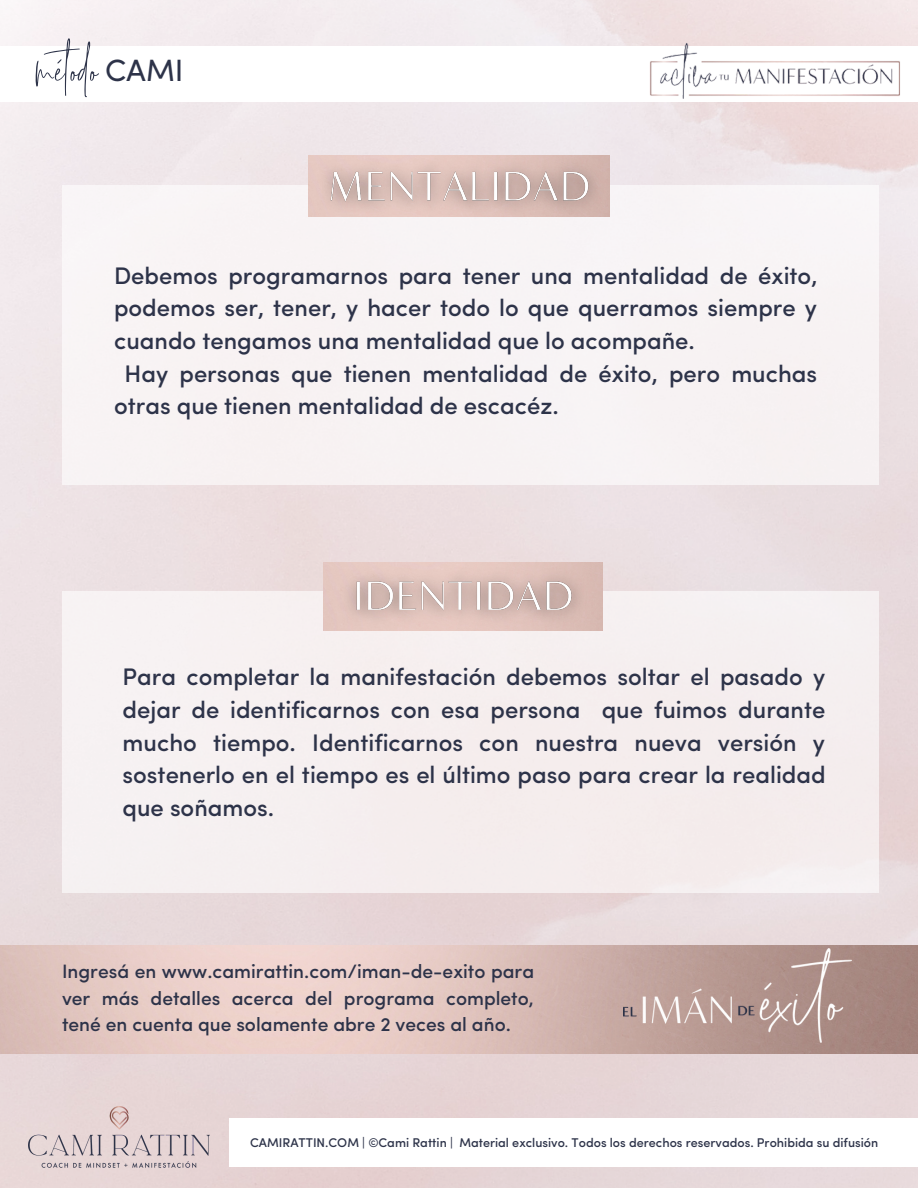
<style>
.page{position:relative;width:918px;height:1188px;background:#fff}
.page>*{position:absolute;margin:0;border:0;box-sizing:border-box;transform-origin:0 0}
.t1{font:51.3px "Signature Collection";color:#2d3349}
.t2{font:500 24px/32.7px "Sofia Pro";color:#2d3349;text-align:justify}
.t3{font:500 19.35px/26.4px "Sofia Pro";color:#2d3349;text-align:justify}
.t4{font:500 12.6px "Sofia Pro";color:#2d3349}
.s1{font-family:"Sofia Pro";font-size:30.9px}
</style>
<div class="page">
<img style="left:0;top:0;width:918px;height:1188px">
<div style="left:0;top:46px;width:918px;height:55px;background:#fff"></div>
<img style="left:640px;top:37px;width:268px;height:62px">
<div style="left:230px;top:1119px;width:688px;height:48px;background:#fff"></div>
<img style="left:29px;top:1107px;width:181px;height:61px">
<div style="left:62px;top:186px;width:817px;height:299px;background:#f8f3f4"></div>
<div style="left:62px;top:591px;width:817px;height:302px;background:#f5efef"></div>
<img style="left:324px;top:562px;width:279px;height:69px">
<img style="left:0;top:946px;width:918px;height:108px">
<img style="left:624px;top:948px;width:227px;height:95px">
<img style="left:332px;top:551px;width:263px;height:80px">
<img style="left:306px;top:142px;width:306px;height:75px">
<h1 class="t1" style="left:35px;top:33px;width:150px">método <span class="s1">CAMI</span></h1>
<p class="t2" style="left:114px;top:261px;width:705px">Debemos programarnos para tener una mentalidad de éxito,</p>
<p class="t2" style="left:114px;top:294px;width:704px">podemos ser, tener, y hacer todo lo que querramos siempre y</p>
<p class="t2" style="left:114px;top:327px;width:582px">cuando tengamos una mentalidad que lo acompañe.</p>
<p class="t2" style="left:125px;top:359px;width:694px">Hay personas que tienen mentalidad de éxito, pero muchas</p>
<p class="t2" style="left:114px;top:392px;width:446px">otras que tienen mentalidad de escacéz.</p>
<p class="t2" style="left:123px;top:663px;width:705px">Para completar la manifestación debemos soltar el pasado y dejar de identificarnos con esa persona que fuimos durante mucho tiempo. Identificarnos con nuestra nueva versión y sostenerlo en el tiempo es el último paso para crear la realidad que soñamos.</p>
<p class="t3" style="left:62px;top:960px;width:474px">Ingresá en www.camirattin.com/iman-de-exito para ver más detalles acerca del programa completo, tené en cuenta que solamente abre 2 veces al año.</p>
<p class="t4" style="left:250px;top:1138px;width:630px">CAMIRATTIN.COM | ©Cami Rattin | Material exclusivo. Todos los derechos reservados. Prohibida su difusión</p>
</div>
